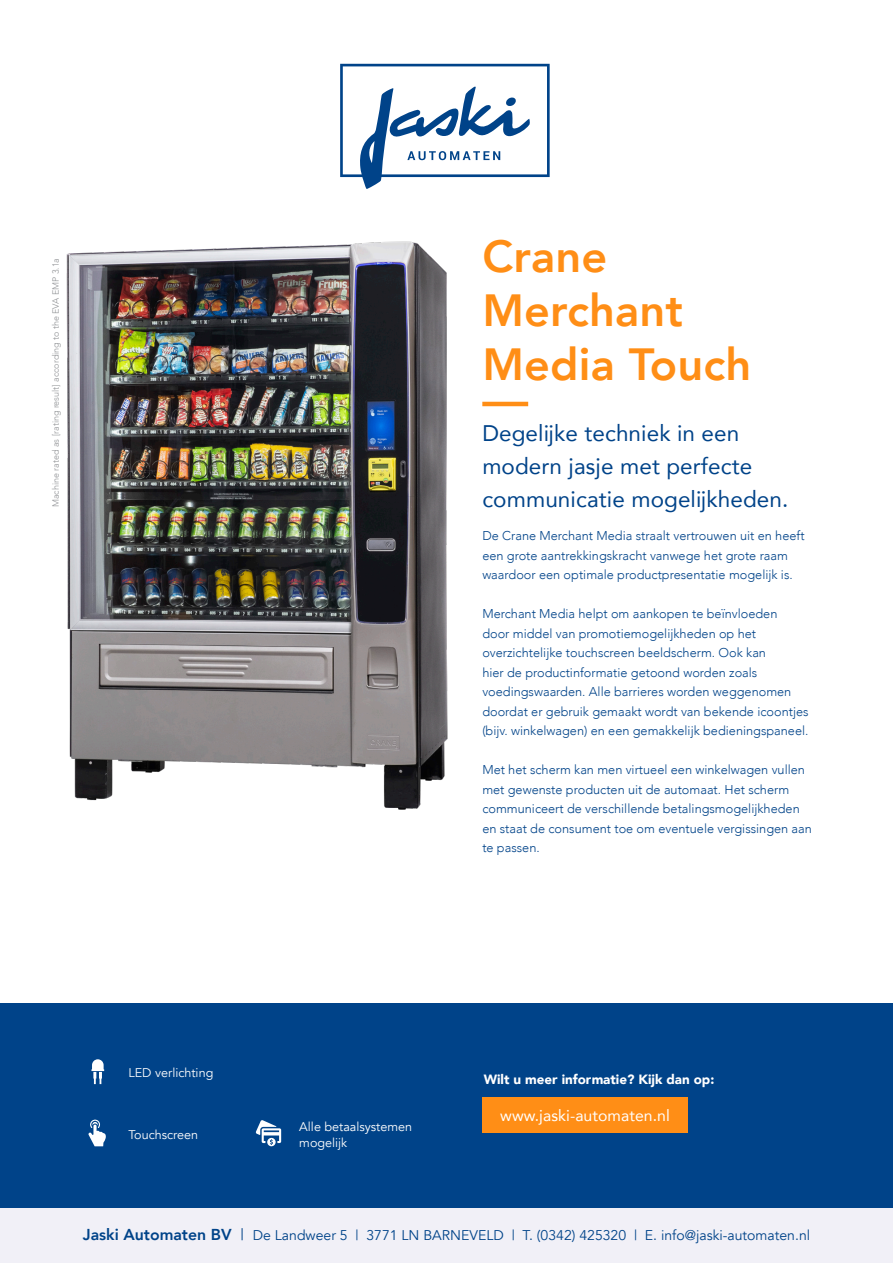
<style>
.page{position:relative;width:893px;height:1263px;background:#fff}
.page>*{position:absolute;margin:0;border:0;box-sizing:border-box;transform-origin:0 0}
.t1{font:800 45px/54px "Avenir";letter-spacing:.005em;color:#ff8e16}
.t2{font:22.5px/33px "Avenir";letter-spacing:.005em;color:#004389}
.t3{font:15.75px "Avenir";letter-spacing:.005em;color:#fff}
.t4{font:14.1px "Avenir";color:#004389}
.platte_tekst{font:900 13.35px "Avenir";color:#fff}
.platte_tekst-2{font:300 12.75px/19.5px "Avenir";color:#004389}
.platte_tekst-3{font:12.6px/16.8px "Avenir";color:#fff}
.platte_tekst-4{font:300 9px "Avenir";color:#939598}
.s1{font-weight:800;font-size:15.75px}
.s2{font-size:15.75px}
</style>
<div class="page">
<div style="left:0;top:1199px;width:893px;height:64px;background:#f1f0f7"></div>
<div style="left:0;top:1003px;width:893px;height:205px;background:#004389"></div>
<svg style="left:91px;top:1059px;width:13px;height:25px"></svg>
<svg style="left:256px;top:1120px;width:25px;height:26px"></svg>
<img style="left:66px;top:241px;width:382px;height:569px">
<svg style="left:340px;top:64px;width:210px;height:125px"></svg>
<hr style="left:482px;top:402px;width:46px;height:4px;background:#ff8e16">
<div style="left:482px;top:1097px;width:206px;height:36px;background:#ff8e16"></div>
<svg style="left:88px;top:1119px;width:18px;height:27px"></svg>
<p class="platte_tekst-4" style="left:51px;top:507px;width:251px;rotate:-90deg">Machine rated as [rating result] according to the EVA EMP 3.1a</p>
<p class="t1" style="left:482px;top:229px;width:270px">Crane<br>Merchant<br>Media Touch</p>
<p class="t2" style="left:482px;top:416px;width:308px">Degelijke techniek in een modern jasje met perfecte communicatie mogelijkheden.</p>
<p class="platte_tekst-2" style="left:482px;top:526px;width:324px">De Crane Merchant Media straalt vertrouwen uit en heeft een grote aantrekkingskracht vanwege het grote raam waardoor een optimale productpresentatie mogelijk is.</p>
<p class="platte_tekst-2" style="left:482px;top:604px;width:328px">Merchant Media helpt om aankopen te beïnvloeden<br>door middel van promotiemogelijkheden op het overzichtelijke touchscreen beeldscherm. Ook kan<br>hier de productinformatie getoond worden zoals voedingswaarden. Alle barrieres worden weggenomen doordat er gebruik gemaakt wordt van bekende icoontjes (bijv. winkelwagen) en een gemakkelijk bedieningspaneel.</p>
<p class="platte_tekst-2" style="left:482px;top:760px;width:331px">Met het scherm kan men virtueel een winkelwagen vullen met gewenste producten uit de automaat. Het scherm communiceert de verschillende betalingsmogelijkheden en staat de consument toe om eventuele vergissingen aan te passen.</p>
<p class="platte_tekst-3" style="left:128px;top:1065px;width:86px">LED verlichting</p>
<p class="platte_tekst-3" style="left:128px;top:1126px;width:71px">Touchscreen</p>
<p class="platte_tekst-3" style="left:299px;top:1118px;width:114px">Alle betaalsystemen mogelijk</p>
<p class="platte_tekst" style="left:484px;top:1067px;width:232px">Wilt u meer informatie? Kijk dan op:</p>
<p class="t3" style="left:500px;top:1102px;width:171px">www.jaski-automaten.nl</p>
<p class="t4" style="left:83px;top:1227px;width:729px"><span class="s1">Jaski Automaten BV</span> <span class="s2">|</span> De Landweer 5 | 3771 LN BARNEVELD | T. (0342) 425320 | E. info@jaski-automaten.nl</p>
</div>
